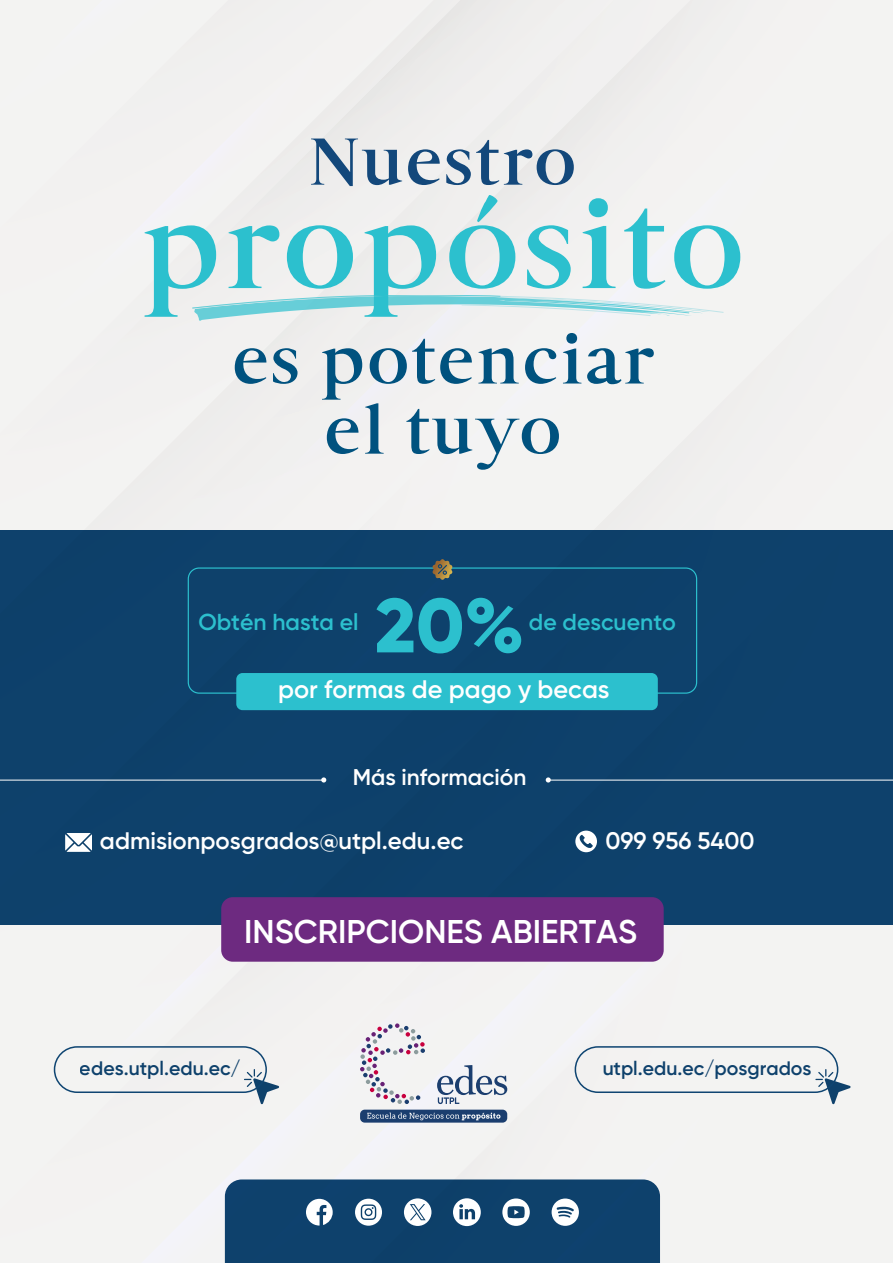
<style>
.page{position:relative;width:893px;height:1263px;background:#fff}
.page>*{position:absolute;margin:0;border:0;box-sizing:border-box;transform-origin:0 0}
.t1{font:800 76.5px "Gilroy";color:#2cc0ce}
.t2{font:600 32.85px "Gilroy";color:#fff}
.t3{font:600 25.35px "Gilroy";color:#fff}
.t4{font:600 23.85px "Gilroy";color:#fff}
.t5{font:600 23.1px "Gilroy";color:#2cc0ce}
.t6{font:600 22.65px "Gilroy";color:#fff}
.t7{font:600 19.5px "Gilroy";color:#0f4572}
</style>
<div class="page">
<div style="left:0;top:1050px;width:452px;height:213px;background:#f3f3f2"></div>
<div style="left:0;top:0;width:893px;height:1050px;background:#f3f2f1"></div>
<div style="left:0;top:0;width:559px;height:455px;background:#f2f1f0"></div>
<div style="left:452px;top:925px;width:441px;height:338px;background:#f3f3f2"></div>
<svg style="left:311px;top:139px;width:91px;height:47px;background:#a8b8c8"></svg>
<svg style="left:408px;top:149px;width:32px;height:36px"></svg>
<svg style="left:446px;top:140px;width:128px;height:45px"></svg>
<svg style="left:235px;top:348px;width:31px;height:36px"></svg>
<svg style="left:273px;top:348px;width:25px;height:36px"></svg>
<svg style="left:587px;top:348px;width:67px;height:36px"></svg>
<svg style="left:322px;top:333px;width:259px;height:137px"></svg>
<svg style="left:145px;top:195px;width:595px;height:126px"></svg>
<div style="left:0;top:530px;width:893px;height:395px;background:#0e416b"></div>
<div style="left:236px;top:673px;width:422px;height:37px;background:#2cc0ce;border-radius:6px"></div>
<div style="left:188px;top:567px;width:509px;height:127px;border:1px solid #2cc0ce;border-radius:11px"></div>
<svg style="left:432px;top:559px;width:21px;height:21px"></svg>
<hr style="left:0;top:780px;width:322px;height:1px;background:#fff">
<hr style="left:550px;top:780px;width:343px;height:1px;background:#fff">
<svg style="left:321px;top:777px;width:5px;height:5px"></svg>
<svg style="left:546px;top:777px;width:5px;height:5px"></svg>
<svg style="left:65px;top:833px;width:27px;height:19px"></svg>
<svg style="left:575px;top:831px;width:22px;height:21px"></svg>
<div style="left:221px;top:897px;width:443px;height:65px;background:#6d2a80;border-radius:12px"></div>
<svg style="left:244px;top:1069px;width:35px;height:35px"></svg>
<div style="left:54px;top:1046px;width:213px;height:47px;border:2px solid #0f4572;border-radius:23px"></div>
<svg style="left:815px;top:1069px;width:35px;height:35px"></svg>
<div style="left:575px;top:1046px;width:263px;height:47px;border:2px solid #0f4572;border-radius:23px"></div>
<svg style="left:437px;top:1065px;width:70px;height:39px"></svg>
<svg style="left:360px;top:1023px;width:65px;height:81px"></svg>
<div style="left:360px;top:1109px;width:147px;height:13px;background:#1b3e6f;border-radius:5px"></div>
<svg style="left:367px;top:1112px;width:133px;height:8px"></svg>
<svg style="left:225px;top:1179px;width:435px;height:84px;background:#225178"></svg>
<h1 class="t1" style="left:375px;top:577px;width:150px">20%</h1>
<p class="t5" style="left:198px;top:608px;width:162px">Obtén hasta el</p>
<p class="t5" style="left:529px;top:608px;width:149px">de descuento</p>
<p class="t3" style="left:278px;top:674px;width:333px">por formas de pago y becas</p>
<p class="t6" style="left:353px;top:763px;width:175px">Más información</p>
<p class="t4" style="left:100px;top:826px;width:365px">admisionposgrados@utpl.edu.ec</p>
<p class="t4" style="left:605px;top:825px;width:151px">099 956 5400</p>
<h2 class="t2" style="left:244px;top:911px;width:394px">INSCRIPCIONES ABIERTAS</h2>
<p class="t7" style="left:80px;top:1056px;width:163px">edes.utpl.edu.ec/</p>
<p class="t7" style="left:602px;top:1056px;width:211px">utpl.edu.ec/posgrados</p>
</div>
